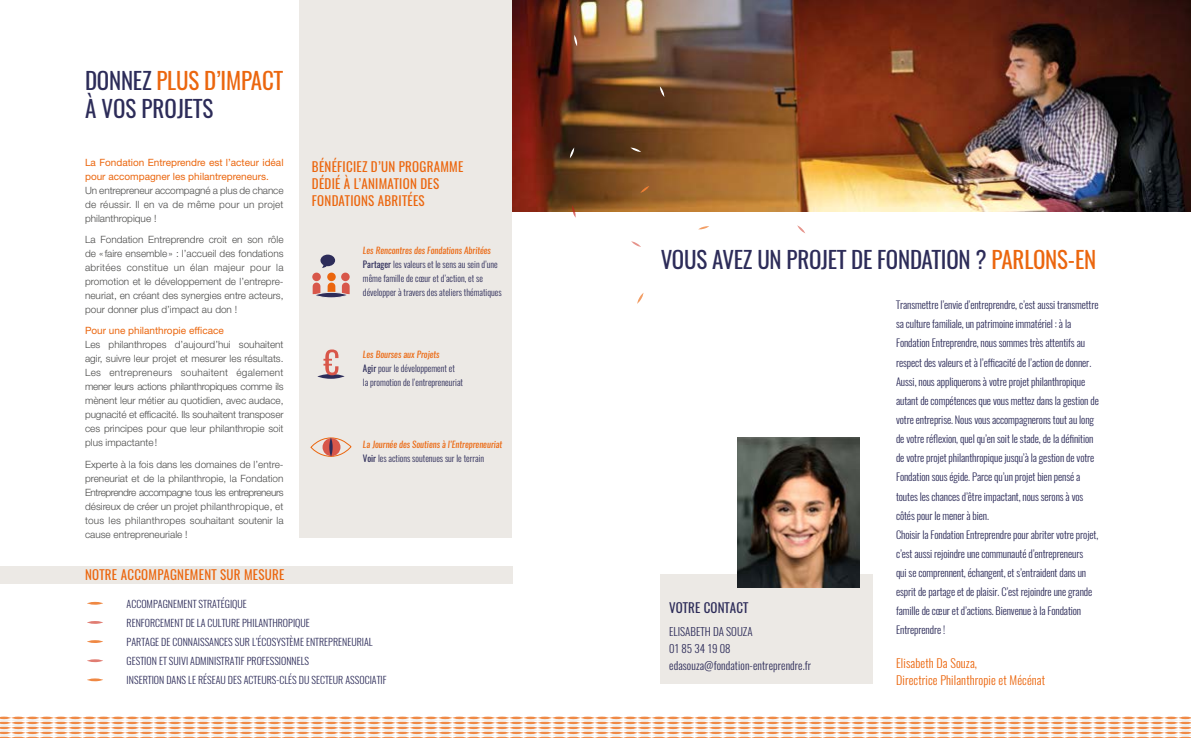
<style>
.page{position:relative;width:1191px;height:738px;background:#fff}
.page>*{position:absolute;margin:0;border:0;box-sizing:border-box;transform-origin:0 0}
.t1{font:23px/27.6px "Oswald";letter-spacing:-.01em;color:#2d2c59}
.t2{font:13px/17px "Oswald";letter-spacing:.02em;color:#eb660e}
.t3{font:13px "Oswald";letter-spacing:.01em;color:#2d2c59}
.t4{font:300 12px/17px "Oswald";letter-spacing:.01em;color:#eb660e}
.t5{font:300 11px/17px "Oswald";letter-spacing:.01em;color:#2d2c59}
.t6{font:300 10.5px/19.1px "Oswald";letter-spacing:-.01em;color:#2d2c59}
.t7{font:300 10px/14px "Helvetica Neue LT Std";color:#4a4a49;text-align:justify}
.t8{font:300 10px/19px "Oswald";color:#2d2c59}
.t9{font:10px/14px "Helvetica Neue LT Std";color:#eb660e}
.t10{font:300 9px/14px "Oswald";color:#2d2c59}
.t11{font:italic 9px/14px "Oswald";color:#eb660e}
.s1{color:#eb660e}
.s2{font-weight:400;font-style:italic;color:#eb660e}
.s3{font-weight:400}
.s4{font-style:normal;color:#2d2c59}
.s5{font-weight:300;font-style:normal;color:#2d2c59}
</style>
<div class="page">
<img style="left:512px;top:0;width:679px;height:211px">
<div style="left:0;top:566px;width:512px;height:17px;background:#ece9e5"></div>
<div style="left:300px;top:0;width:212px;height:537px;background:#ece9e5"></div>
<hr style="left:87px;top:601px;width:16px;height:3px;background:#eb660e;border-radius:50%">
<hr style="left:87px;top:639px;width:16px;height:3px;background:#eb660e;border-radius:50%">
<svg style="left:87px;top:678px;width:16px;height:2px"></svg>
<hr style="left:87px;top:620px;width:16px;height:3px;background:#d8574a;border-radius:50%">
<hr style="left:87px;top:658px;width:16px;height:3px;background:#d8574a;border-radius:50%">
<div style="left:660px;top:574px;width:212px;height:109px;background:#ece9e5"></div>
<svg style="left:0;top:716px;width:1191px;height:21px"></svg>
<svg style="left:572px;top:205px;width:4px;height:12px"></svg>
<svg style="left:699px;top:226px;width:10px;height:3px"></svg>
<svg style="left:660px;top:86px;width:4px;height:11px"></svg>
<svg style="left:574px;top:35px;width:3px;height:11px"></svg>
<svg style="left:570px;top:147px;width:4px;height:11px"></svg>
<svg style="left:797px;top:225px;width:8px;height:8px"></svg>
<svg style="left:631px;top:241px;width:10px;height:6px"></svg>
<svg style="left:640px;top:186px;width:9px;height:7px"></svg>
<svg style="left:630px;top:147px;width:11px;height:5px"></svg>
<svg style="left:637px;top:293px;width:6px;height:10px"></svg>
<div style="left:341px;top:272px;width:9px;height:9px;background:#d8574a;border-radius:50%"></div>
<svg style="left:313px;top:282px;width:7px;height:12px"></svg>
<svg style="left:342px;top:282px;width:8px;height:12px"></svg>
<svg style="left:327px;top:282px;width:8px;height:10px"></svg>
<svg style="left:327px;top:272px;width:9px;height:9px"></svg>
<div style="left:312px;top:272px;width:9px;height:9px;background:#d8574a;border-radius:50%"></div>
<svg style="left:320px;top:254px;width:15px;height:14px"></svg>
<svg style="left:314px;top:292px;width:34px;height:6px"></svg>
<svg style="left:317px;top:374px;width:27px;height:4px"></svg>
<svg style="left:323px;top:349px;width:15px;height:26px"></svg>
<svg style="left:311px;top:437px;width:40px;height:19px"></svg>
<div style="left:322px;top:438px;width:18px;height:18px;background:#d8574a;border-radius:50%"></div>
<svg style="left:329px;top:437px;width:4px;height:19px"></svg>
<img style="left:737px;top:437px;width:122px;height:150px">
<h1 class="t1" style="left:85px;top:67px;width:199px">DONNEZ <span class="s1">PLUS D’IMPACT<br></span>À VOS PROJETS</h1>
<p class="t9" style="left:85px;top:155px;width:200px">La Fondation Entreprendre est l’acteur idéal pour accompagner les philantrepreneurs.</p>
<p class="t7" style="left:85px;top:183px;width:200px">Un entrepreneur accompagné a plus de chance de réussir. Il en va de même pour un projet philanthropique !</p>
<p class="t7" style="left:85px;top:232px;width:200px">La Fondation Entreprendre croit en son rôle de « faire ensemble» : l’accueil des fondations abritées constitue un élan majeur pour la promotion et le développement de l’entrepre&shy;neuriat, en créant des synergies entre acteurs, pour donner plus d’impact au don !</p>
<p class="t9" style="left:85px;top:323px;width:140px">Pour une philanthropie efficace</p>
<p class="t7" style="left:85px;top:337px;width:200px">Les philanthropes d’aujourd’hui souhaitent agir, suivre leur projet et mesurer les résultats.<br>Les entrepreneurs souhaitent également mener leurs actions philanthropiques comme ils mènent leur métier au quotidien, avec audace, pugnacité et efficacité. Ils souhaitent transposer ces principes pour que leur philanthropie soit plus impactante!</p>
<p class="t7" style="left:85px;top:456px;width:200px">Experte à la fois dans les domaines de l’entre&shy;preneuriat et de la philanthropie, la Fondation Entreprendre accompagne tous les entrepreneurs désireux de créer un projet philanthropique, et tous les philanthropes souhaitant soutenir la cause entrepreneuriale !</p>
<h2 class="t2" style="left:85px;top:566px;width:201px">NOTRE ACCOMPAGNEMENT SUR MESURE</h2>
<h2 class="t2" style="left:312px;top:158px;width:153px">BÉNÉFICIEZ D’UN PROGRAMME<br>DÉDIÉ À L’ANIMATION DES<br>FONDATIONS ABRITÉES</h2>
<p class="t10" style="left:363px;top:243px;width:140px"><span class="s2">Les Rencontres des Fondations Abritées </span><span class="s3">Partager</span> les valeurs et le sens au sein d’une même famille de cœur et d’action, et se développer à travers des ateliers thématiques</p>
<p class="t10" style="left:363px;top:347px;width:102px"><span class="s2">Les Bourses aux Projets<br></span><span class="s3">Agir</span> pour le développement et<br>la promotion de l’entrepreneuriat</p>
<p class="t11" style="left:363px;top:437px;width:141px">La Journée des Soutiens à l’Entrepreneuriat<br><span class="s4">Voir</span> <span class="s5">les actions soutenues sur le terrain</span></p>
<p class="t8" style="left:127px;top:594px;width:261px">ACCOMPAGNEMENT STRATÉGIQUE<br>RENFORCEMENT DE LA CULTURE PHILANTHROPIQUE<br>PARTAGE DE CONNAISSANCES SUR L’ÉCOSYSTÈME ENTREPRENEURIAL GESTION ET SUIVI ADMINISTRATIF PROFESSIONNELS<br>INSERTION DANS LE RÉSEAU DES ACTEURS-CLÉS DU SECTEUR ASSOCIATIF</p>
<h1 class="t1" style="left:660px;top:246px;width:437px">VOUS AVEZ UN PROJET DE FONDATION ? <span class="s1">PARLONS-EN</span></h1>
<h2 class="t3" style="left:669px;top:598px;width:81px">VOTRE CONTACT</h2>
<p class="t5" style="left:669px;top:622px;width:143px">ELISABETH DA SOUZA<br>01 85 34 19 08 edasouza@fondation-entreprendre.fr</p>
<p class="t6" style="left:896px;top:295px;width:204px">Transmettre l’envie d’entreprendre, c’est aussi transmettre sa culture familiale, un patrimoine immatériel : à la Fondation Entreprendre, nous sommes très attentifs au respect des valeurs et à l’efficacité de l’action de donner.<br>Aussi, nous appliquerons à votre projet philanthropique autant de compétences que vous mettez dans la gestion de votre entreprise. Nous vous accompagnerons tout au long de votre réflexion, quel qu’en soit le stade, de la définition de votre projet philanthropique jusqu’à la gestion de votre Fondation sous égide. Parce qu’un projet bien pensé a toutes les chances d’être impactant, nous serons à vos côtés pour le mener à bien.<br>Choisir la Fondation Entreprendre pour abriter votre projet, c’est aussi rejoindre une communauté d’entrepreneurs<br>qui se comprennent, échangent, et s’entraident dans un esprit de partage et de plaisir. C’est rejoindre une grande famille de cœur et d’actions. Bienvenue à la Fondation Entreprendre !</p>
<p class="t4" style="left:896px;top:654px;width:151px">Elisabeth Da Souza,<br>Directrice Philanthropie et Mécénat</p>
</div>
